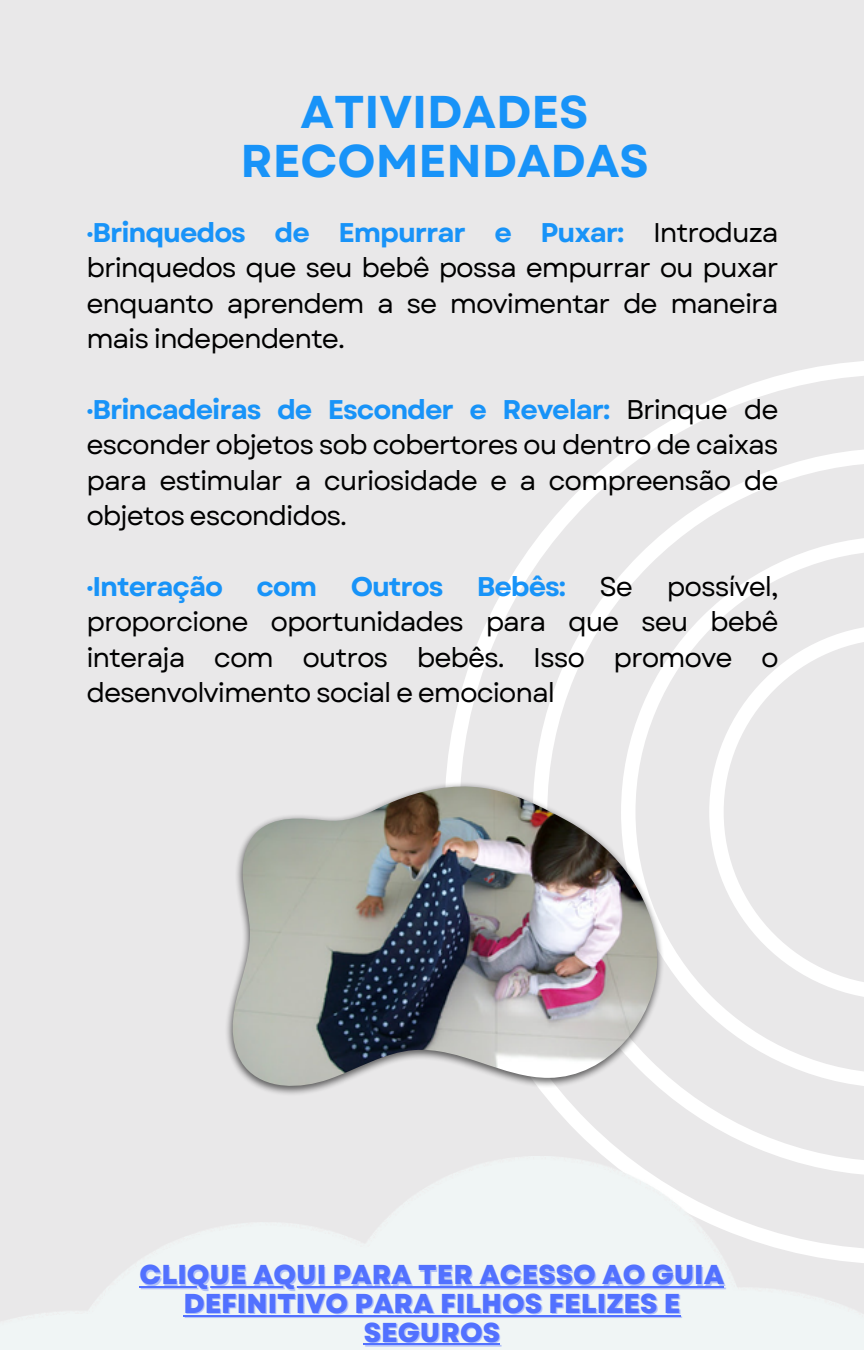
<style>
.page{position:relative;width:864px;height:1350px;background:#fff}
.page>*{position:absolute;margin:0;border:0;box-sizing:border-box;transform-origin:0 0}
.t1{font:700 45.9px/49.1px "Garet";color:#1893f8;text-align:center}
.t2{font:800 27.22px "Garet";color:#5271ff}
.t3{font:27px/35.6px "Garet";letter-spacing:-.04em;color:#000;text-align:justify}
.t4{font:700 27px "Garet";letter-spacing:-.04em;color:#1893f8}
.s1{font-weight:700;color:#1893f8}
.s2{font-weight:400;color:#000}
</style>
<div class="page">
<img style="left:0;top:0;width:864px;height:1350px">
<hr style="left:140px;top:1286px;width:584px;height:2px;background:#5271ff">
<hr style="left:183px;top:1315px;width:498px;height:1px;background:#5271ff">
<hr style="left:364px;top:1343px;width:136px;height:2px;background:#5271ff">
<h2 class="t1" style="left:240px;top:88px;width:410px">ATIVIDADES<br>RECOMENDADAS</h2>
<p class="t3" style="left:86px;top:215px;width:694px"><span class="s1">·Brinquedos de Empurrar e Puxar:</span> Introduza brinquedos que seu bebê possa empurrar ou puxar enquanto aprendem a se movimentar de maneira mais independente.</p>
<p class="t3" style="left:86px;top:392px;width:694px"><span class="s1">·Brincadeiras de Esconder e Revelar:</span> Brinque de esconder objetos sob cobertores ou dentro de caixas para estimular a curiosidade e a compreensão de objetos escondidos.</p>
<p class="t4" style="left:86px;top:567px;width:548px">·Interação com Outros Bebês: <span class="s2">Se</span></p>
<p class="t3" style="left:86px;top:569px;width:694px;text-indent:580px">possível, proporcione oportunidades para que seu bebê interaja com outros bebês. Isso promove o desenvolvimento social e emocional</p>
<p class="t2" style="left:140px;top:1255px;width:586px">CLIQUE AQUI PARA TER ACESSO AO GUIA</p>
<p class="t2" style="left:183px;top:1284px;width:499px">DEFINITIVO PARA FILHOS FELIZES E</p>
<p class="t2" style="left:364px;top:1313px;width:138px">SEGUROS</p>
</div>
